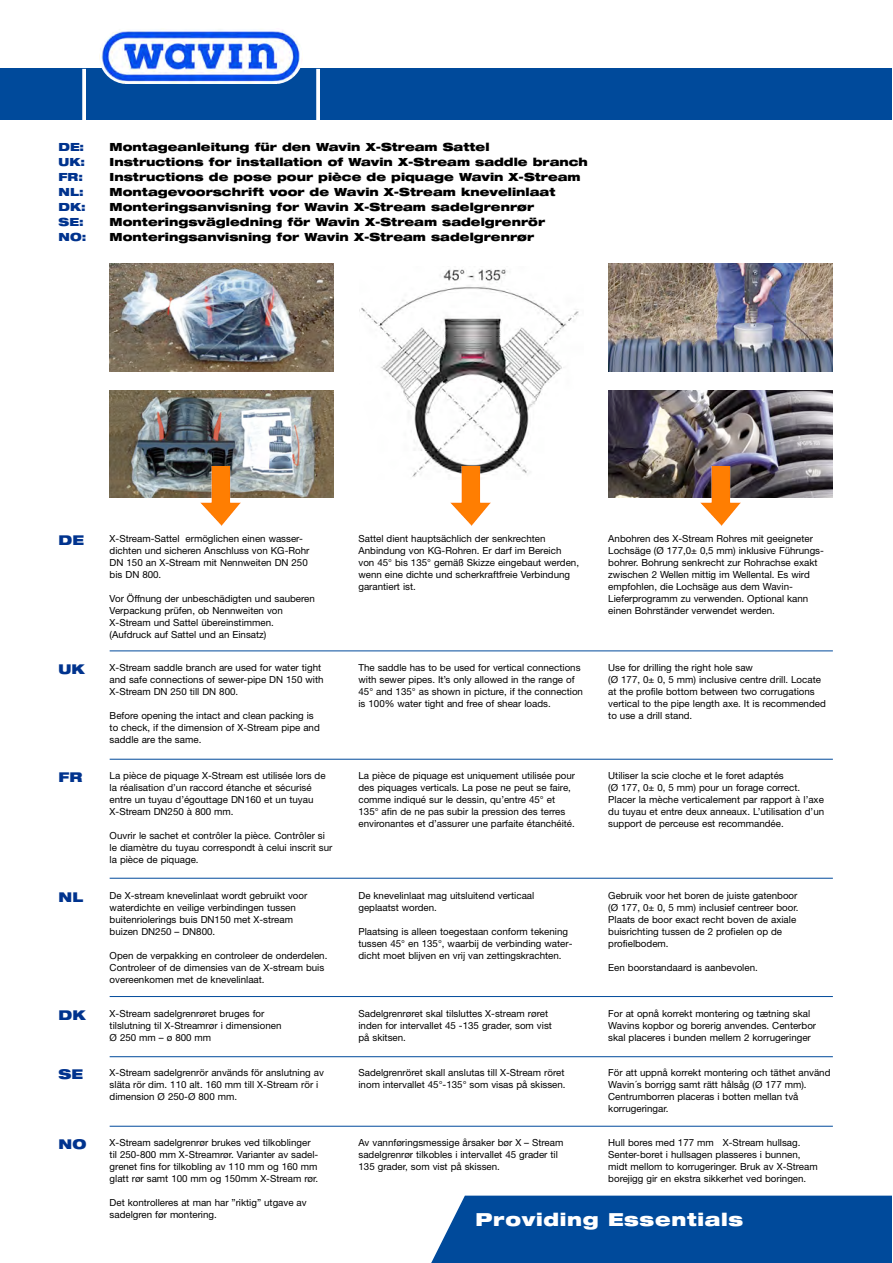
<style>
.page{position:relative;width:893px;height:1263px;background:#fff}
.page>*{position:absolute;margin:0;border:0;box-sizing:border-box;transform-origin:0 0}
.t1{font:900 expanded 18px "Helvetica Neue";letter-spacing:.04em;color:#fff}
.t2{font:900 expanded 13.5px "Helvetica Neue";color:#00338e}
.t3{font:900 expanded 11.25px "Helvetica Neue";color:#000}
.t4{font:900 expanded 11.25px "Helvetica Neue";color:#00338e}
.t5{font:9.75px/12px "Helvetica Neue";color:#000}
</style>
<div class="page">
<div style="left:0;top:69px;width:891px;height:51px;background:#004a9b"></div>
<div style="left:431px;top:1196px;width:460px;height:67px;background:#004a9b"></div>
<img style="left:99px;top:30px;width:203px;height:54px">
<svg style="left:82px;top:69px;width:4px;height:51px"></svg>
<svg style="left:316px;top:69px;width:4px;height:51px"></svg>
<img style="left:110px;top:263px;width:223px;height:108px">
<img style="left:359px;top:269px;width:220px;height:208px">
<img style="left:608px;top:263px;width:224px;height:108px">
<img style="left:110px;top:391px;width:223px;height:106px">
<img style="left:608px;top:391px;width:224px;height:106px">
<svg style="left:109px;top:650px;width:724px;height:2px"></svg>
<svg style="left:109px;top:758px;width:724px;height:2px"></svg>
<svg style="left:109px;top:877px;width:724px;height:2px"></svg>
<svg style="left:109px;top:996px;width:724px;height:1px"></svg>
<svg style="left:109px;top:1056px;width:724px;height:1px"></svg>
<svg style="left:109px;top:1125px;width:724px;height:2px"></svg>
<img style="left:201px;top:466px;width:39px;height:60px">
<img style="left:451px;top:466px;width:39px;height:60px">
<img style="left:700px;top:466px;width:40px;height:60px">
<p class="t4" style="left:59px;top:143px;width:27px">DE:</p>
<p class="t3" style="left:110px;top:143px;width:381px">Montageanleitung für den Wavin X-Stream Sattel</p>
<p class="t4" style="left:59px;top:158px;width:28px">UK:</p>
<p class="t3" style="left:110px;top:158px;width:480px">Instructions for installation of Wavin X-Stream saddle branch</p>
<p class="t4" style="left:59px;top:173px;width:26px">FR:</p>
<p class="t3" style="left:110px;top:173px;width:472px">Instructions de pose pour pièce de piquage Wavin X-Stream</p>
<p class="t4" style="left:59px;top:188px;width:27px">NL:</p>
<p class="t3" style="left:110px;top:188px;width:447px">Montagevoorschrift voor de Wavin X-Stream knevelinlaat</p>
<p class="t4" style="left:59px;top:203px;width:29px">DK:</p>
<p class="t3" style="left:110px;top:203px;width:426px">Monteringsanvisning for Wavin X-Stream sadelgrenrør</p>
<p class="t4" style="left:59px;top:218px;width:26px">SE:</p>
<p class="t3" style="left:110px;top:218px;width:437px">Monteringsvägledning för Wavin X-Stream sadelgrenrör</p>
<p class="t4" style="left:59px;top:233px;width:29px">NO:</p>
<p class="t3" style="left:110px;top:233px;width:426px">Monteringsanvisning for Wavin X-Stream sadelgrenrør</p>
<h2 class="t2" style="left:59px;top:535px;width:27px">DE</h2>
<p class="t5" style="left:110px;top:533px;width:201px">X-Stream-Sattel ermöglichen einen wasser&shy;dichten und sicheren Anschluss von KG-Rohr DN 150 an X-Stream mit Nennweiten DN 250 bis DN 800.</p>
<p class="t5" style="left:110px;top:593px;width:207px">Vor Öffnung der unbeschädigten und sauberen Verpackung prüfen, ob Nennweiten von X-Stream und Sattel übereinstimmen. (Aufdruck auf Sattel und an Einsatz)</p>
<p class="t5" style="left:358px;top:533px;width:222px">Sattel dient hauptsächlich der senkrechten Anbindung von KG-Rohren. Er darf im Bereich von 45° bis 135° gemäß Skizze eingebaut werden, wenn eine dichte und scherkraftfreie Verbindung garantiert ist.</p>
<p class="t5" style="left:608px;top:533px;width:217px">Anbohren des X-Stream Rohres mit geeigneter Lochsäge (Ø 177,0± 0,5 mm) inklusive Führungs&shy;bohrer. Bohrung senkrecht zur Rohrachse exakt zwischen 2 Wellen mittig im Wellental. Es wird empfohlen, die Lochsäge aus dem Wavin-Lieferprogramm zu verwenden. Optional kann einen Bohrständer verwendet werden.</p>
<h2 class="t2" style="left:59px;top:664px;width:28px">UK</h2>
<p class="t5" style="left:110px;top:663px;width:215px">X-Stream saddle branch are used for water tight and safe connections of sewer-pipe DN 150 with<br>X-Stream DN 250 till DN 800.</p>
<p class="t5" style="left:110px;top:711px;width:212px">Before opening the intact and clean packing is to check, if the dimension of X-Stream pipe and saddle are the same.</p>
<p class="t5" style="left:358px;top:663px;width:226px">The saddle has to be used for vertical connections with sewer pipes. It’s only allowed in the range of 45° and 135° as shown in picture, if the connection is 100% water tight and free of shear loads.</p>
<p class="t5" style="left:608px;top:663px;width:219px">Use for drilling the right hole saw<br>(Ø 177, 0± 0, 5 mm) inclusive centre drill. Locate at the profile bottom between two corrugations vertical to the pipe length axe. It is recommended to use a drill stand.</p>
<h2 class="t2" style="left:59px;top:772px;width:25px">FR</h2>
<p class="t5" style="left:110px;top:770px;width:217px">La pièce de piquage X-Stream est utilisée lors de la réalisation d’un raccord étanche et sécurisé entre un tuyau d’égouttage DN160 et un tuyau X-Stream DN250 à 800 mm.</p>
<p class="t5" style="left:110px;top:830px;width:224px">Ouvrir le sachet et contrôler la pièce. Contrôler si le diamètre du tuyau correspondt à celui inscrit sur la pièce de piquage.</p>
<p class="t5" style="left:358px;top:770px;width:218px">La pièce de piquage est uniquement utilisée pour des piquages verticals. La pose ne peut se faire, comme indiqué sur le dessin, qu’entre 45° et 135° afin de ne pas subir la pression des terres environantes et d’assurer une parfaite étanchéité.</p>
<p class="t5" style="left:608px;top:770px;width:217px">Utiliser la scie cloche et le foret adaptés<br>(Ø 177, 0± 0, 5 mm) pour un forage correct.<br>Placer la mèche verticalement par rapport à l’axe du tuyau et entre deux anneaux. L’utilisation d’un support de perceuse est recommandée.</p>
<h2 class="t2" style="left:59px;top:892px;width:26px">NL</h2>
<p class="t5" style="left:110px;top:890px;width:199px">De X-stream knevelinlaat wordt gebruikt voor waterdichte en veilige verbindingen tussen buitenriolerings buis DN150 met X-stream buizen DN250 – DN800.</p>
<p class="t5" style="left:110px;top:950px;width:219px">Open de verpakking en controleer de onderdelen.<br>Controleer of de dimensies van de X-stream buis overeenkomen met de knevelinlaat.</p>
<p class="t5" style="left:358px;top:890px;width:177px">De knevelinlaat mag uitsluitend verticaal geplaatst worden.</p>
<p class="t5" style="left:358px;top:926px;width:215px">Plaatsing is alleen toegestaan conform tekening tussen 45° en 135°, waarbij de verbinding water&shy;dicht moet blijven en vrij van zettingskrachten.</p>
<p class="t5" style="left:608px;top:890px;width:192px">Gebruik voor het boren de juiste gatenboor (Ø 177, 0± 0, 5 mm) inclusief centreer boor.<br>Plaats de boor exact recht boven de axiale buisrichting tussen de 2 profielen op de profielbodem.</p>
<p class="t5" style="left:608px;top:962px;width:151px">Een boorstandaard is aanbevolen.</p>
<h2 class="t2" style="left:59px;top:1010px;width:29px">DK</h2>
<p class="t5" style="left:110px;top:1009px;width:173px">X-Stream sadelgrenrøret bruges for tilslutning til X-Streamrør i dimensionen<br>Ø 250 mm – ø 800 mm</p>
<p class="t5" style="left:358px;top:1009px;width:195px">Sadelgrenrøret skal tilsluttes X-stream røret inden for intervallet 45 -135 grader, som vist på skitsen.</p>
<p class="t5" style="left:608px;top:1009px;width:209px">For at opnå korrekt montering og tætning skal<br>Wavins kopbor og borerig anvendes. Centerbor skal placeres i bunden mellem 2 korrugeringer</p>
<h2 class="t2" style="left:59px;top:1069px;width:26px">SE</h2>
<p class="t5" style="left:110px;top:1067px;width:216px">X-Stream sadelgrenrör används för anslutning av släta rör dim. 110 alt. 160 mm till X-Stream rör i dimension Ø 250-Ø 800 mm.</p>
<p class="t5" style="left:358px;top:1067px;width:209px">Sadelgrenröret skall anslutas till X-Stream röret inom intervallet 45°-135° som visas på skissen.</p>
<p class="t5" style="left:608px;top:1067px;width:224px">För att uppnå korrekt montering och täthet använd Wavin´s borrigg samt rätt hålsåg (Ø 177 mm).<br>Centrumborren placeras i botten mellan två korrugeringar.</p>
<h2 class="t2" style="left:59px;top:1139px;width:29px">NO</h2>
<p class="t5" style="left:110px;top:1138px;width:210px">X-Stream sadelgrenrør brukes ved tilkoblinger til 250-800 mm X-Streamrør. Varianter av sadel&shy;grenet fins for tilkobling av 110 mm og 160 mm glatt rør samt 100 mm og 150mm X-Stream rør.</p>
<p class="t5" style="left:110px;top:1198px;width:198px">Det kontrolleres at man har ”riktig” utgave av sadelgren før montering.</p>
<p class="t5" style="left:358px;top:1138px;width:206px">Av vannføringsmessige årsaker bør X – Stream sadelgrenrør tilkobles i intervallet 45 grader til<br>135 grader, som vist på skissen.</p>
<p class="t5" style="left:608px;top:1138px;width:211px">Hull bores med 177 mm X-Stream hullsag.<br>Senter-boret i hullsagen plasseres i bunnen, midt mellom to korrugeringer. Bruk av X-Stream borejigg gir en ekstra sikkerhet ved boringen.</p>
<h1 class="t1" style="left:475px;top:1213px;width:269px">Providing Essentials</h1>
</div>
